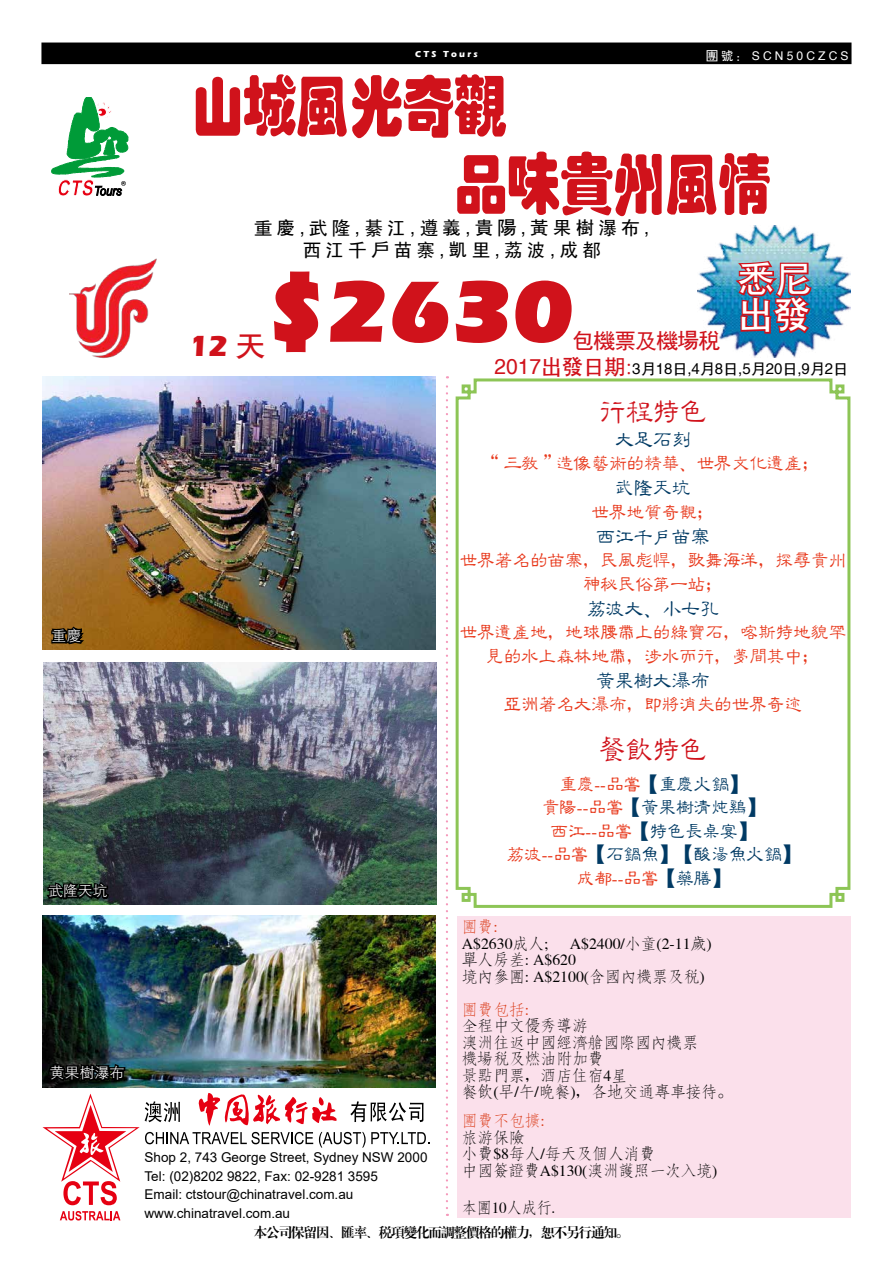
<style>
.page{position:relative;width:893px;height:1263px;background:#fff}
.page>*{position:absolute;margin:0;border:0;box-sizing:border-box;transform-origin:0 0}
.t1{font:900 90px "Eras ITC";color:#d0121b}
.t2{font:66px/78px "JQ Hu Po FT";color:#d0121b;scale:.8 1}
.t3{font:36px/36px "JQ Hei Ti FT";color:#fff}
.t4{font:30px "JQ Li Shu FT";color:#d0121b;scale:.9 1}
.t5{font:700 30px "Eras ITC";color:#d0121b}
.t6{font:21px "JQ Li Shu FT";color:#003a64;scale:.9 1}
.t7{font:21px "JQ Hei Ti FT";color:#d0121b}
.t8{font:19.5px/23.4px "JQ Li Shu FT";color:#e8381b;text-align:center;scale:.9 1}
.t9{font:19.5px/23.4px "JQ Li Shu FT";color:#003a64;text-align:center;scale:.9 1}
.t10{font:18px/21.6px "JQ Hei Ti FT";letter-spacing:.265em;color:#000;text-align:center}
.t11{font:15.75px/16.5px "JQ Fang Song FT";color:#000}
.t12{font:15.75px "JQ Fang Song FT";color:#da3915}
.t13{font:15.75px "JQ Fang Song FT";color:#000;scale:.95 1}
.t14{font:15px "JQ Hei Ti FT";color:#000}
.t15{font:15px "FZXH1 FW GB1 0";color:#fff}
.t16{font:13.5px/18.6px "Arial";color:#000}
.t17{font:13.5px "JQ Biao Song FT";letter-spacing:-.075em;color:#000}
.t18{font:12px "JQ Hei Ti FT";letter-spacing:.265em;color:#fff}
.t19{font:700 9px "Eras ITC";letter-spacing:.25em;color:#fff}
.s1{font-family:"JQ Hei Ti FT";font-weight:400}
.s2{font-size:21px;color:#d0121b}
.s3{font-family:"Adobe Myungjo Std";font-weight:500;font-size:21px;color:#d0121b}
.s4{color:#e8381b}
</style>
<div class="page">
<div style="left:42px;top:43px;width:809px;height:20px;background:#000"></div>
<div style="left:41px;top:43px;width:810px;height:21px;border:2px solid #000"></div>
<svg style="left:60px;top:1211px;width:60px;height:9px"></svg>
<svg style="left:43px;top:1093px;width:386px;height:112px"></svg>
<div style="left:457px;top:916px;width:393px;height:301px;background:#fbe0eb"></div>
<svg style="left:446px;top:376px;width:2px;height:832px"></svg>
<img style="left:43px;top:916px;width:393px;height:171px">
<svg style="left:44px;top:1055px;width:83px;height:28px"></svg>
<img style="left:43px;top:376px;width:393px;height:274px">
<svg style="left:49px;top:620px;width:39px;height:27px"></svg>
<img style="left:44px;top:662px;width:393px;height:243px">
<svg style="left:42px;top:879px;width:69px;height:37px"></svg>
<img style="left:70px;top:258px;width:87px;height:100px">
<img style="left:697px;top:225px;width:153px;height:132px">
<img style="left:730px;top:259px;width:83px;height:76px">
<svg style="left:455px;top:378px;width:396px;height:530px"></svg>
<svg style="left:52px;top:97px;width:76px;height:99px"></svg>
<p class="t15" style="left:52px;top:628px;width:31px">重庆</p>
<p class="t15" style="left:48px;top:883px;width:62px">武隆天坑</p>
<p class="t15" style="left:50px;top:1065px;width:76px">黄果树瀑布</p>
<p class="t19" style="left:415px;top:49px;width:64px">CTS Tours</p>
<p class="t18" style="left:706px;top:50px;width:144px">团号：SCN50CZCS</p>
<h2 class="t2" style="left:454px;top:70px;width:398px;text-indent:-264px">山城风光奇观<br>品味贵州风情</h2>
<p class="t10" style="left:254px;top:218px;width:397px">重庆,武隆,綦江,遵义,贵阳,黄果树瀑布,西江千户苗寨,凯里,荔波,成都</p>
<h3 class="t3" style="left:738px;top:262px;width:74px">悉尼出发</h3>
<h1 class="t1" style="left:266px;top:259px;width:310px">$2630</h1>
<h3 class="t5" style="left:189px;top:328px;width:78px">12 <span class="s1">天</span></h3>
<h3 class="t7" style="left:573px;top:330px;width:148px">包机票及机场税</h3>
<p class="t14" style="left:495px;top:361px;width:355px"><span class="s2">2017出发日期</span><span class="s3">:</span>3月18日,4月8日,5月20日,9月2日</p>
<p class="t16" style="left:145px;top:1148px;width:284px">Shop 2, 743 George Street, Sydney NSW 2000<br>Tel: (02)8202 9822, Fax: 02-9281 3595<br>Email: ctstour@chinatravel.com.au www.chinatravel.com.au</p>
<h3 class="t4" style="left:599px;top:396px;width:121px">行程特色</h3>
<h3 class="t6" style="left:615px;top:429px;width:85px">大足石刻</h3>
<p class="t8" style="left:486px;top:452px;width:372px">“三教”造像艺术的精华、世界文化遗产；</p>
<h3 class="t6" style="left:615px;top:477px;width:85px">武隆天坑</h3>
<p class="t8" style="left:591px;top:501px;width:138px">世界地质奇观；</p>
<h3 class="t6" style="left:596px;top:526px;width:128px">西江千户苗寨</h3>
<p class="t8" style="left:460px;top:550px;width:430px">世界著名的苗寨，民风彪悍，歌舞海洋，探寻贵州神秘民俗第一站；</p>
<h3 class="t6" style="left:587px;top:598px;width:148px">荔波大、小七孔</h3>
<p class="t8" style="left:460px;top:622px;width:430px">世界遗产地，地球腰带上的绿宝石，喀斯特地貌罕见的水上森林地带，涉水而行，梦间其中；</p>
<h3 class="t6" style="left:596px;top:670px;width:128px">黄果树大瀑布</h3>
<p class="t8" style="left:504px;top:694px;width:333px">亚洲著名大瀑布，即将消失的世界奇迹</p>
<h3 class="t4" style="left:599px;top:734px;width:121px">餐饮特色</h3>
<p class="t9" style="left:507px;top:773px;width:326px"><span class="s4">重庆--品尝</span>【重庆火锅】<br><span class="s4">贵阳--品尝</span>【黄果树清炖鸡】<br><span class="s4">西江--品尝</span>【特色长桌宴】<br><span class="s4">荔波--品尝</span>【石锅鱼】【酸汤鱼火锅】<span class="s4">成都--品尝</span>【药膳】</p>
<p class="t12" style="left:462px;top:919px;width:37px">团费:</p>
<p class="t11" style="left:462px;top:935px;width:88px">A$2630成人;</p>
<p class="t11" style="left:462px;top:935px;width:251px;text-indent:108px">A$2400/小童(2-11岁)单人房差: A$620<br>境内参团: A$2100(含国内机票及税)</p>
<p class="t12" style="left:462px;top:1001px;width:69px">团费包括:</p>
<p class="t11" style="left:462px;top:1018px;width:273px">全程中文优秀导游<br>澳洲往返中国经济舱国际国内机票<br>机场税及燃油附加费<br>景点门票，酒店住宿4星<br>餐饮(早/午/晚餐)，各地交通专车接待。</p>
<p class="t12" style="left:462px;top:1113px;width:85px">团费不包扩:</p>
<p class="t11" style="left:462px;top:1130px;width:257px">旅游保险<br>小费$8每人/每天及个人消费<br>中国签证费A$130(澳洲护照一次入境)</p>
<p class="t13" style="left:462px;top:1200px;width:100px">本团10人成行.</p>
<p class="t17" style="left:254px;top:1226px;width:377px">本公司保留因、汇率、税项变化而调整价格的权力，恕不另行通知。</p>
</div>
